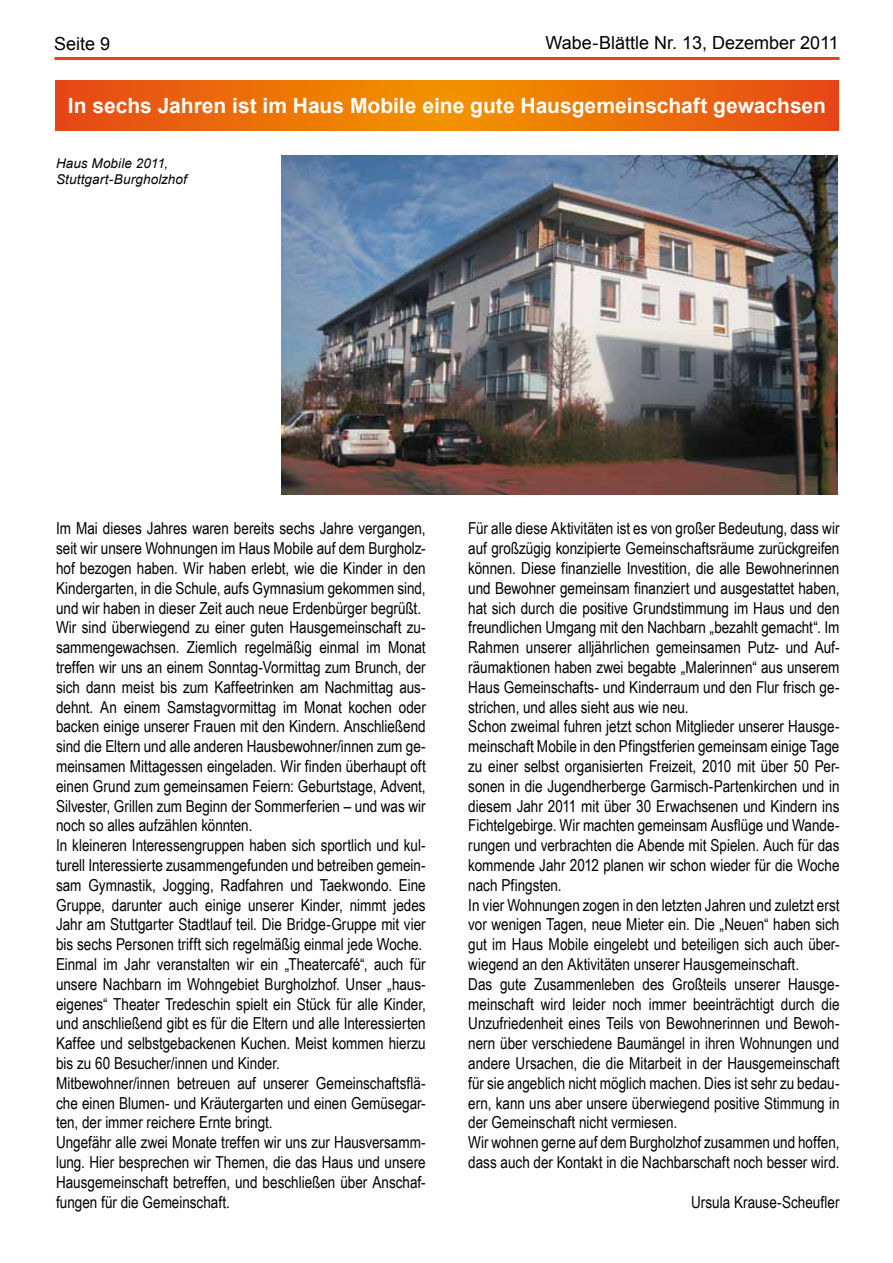
<style>
.page{position:relative;width:893px;height:1263px;background:#fff}
.page>*{position:absolute;margin:0;border:0;box-sizing:border-box;transform-origin:0 0}
.t1{font:700 21px "Arial";color:#fff}
.t2{font:18px "Arial";color:#000}
.t3{font:16.5px/19.8px "Arial Narrow";color:#000}
.t4{font:italic 13.5px/16.2px "Arial";letter-spacing:.01em;color:#000}
</style>
<div class="page">
<svg style="left:55px;top:81px;width:784px;height:49px;background:#eb6e08"></svg>
<img style="left:281px;top:155px;width:556px;height:339px">
<hr style="left:55px;top:57px;width:784px;height:3px;background:#e64415">
<p class="t2" style="left:54px;top:32px;width:58px">Seite 9</p>
<p class="t2" style="left:545px;top:30px;width:295px">Wabe-Blättle Nr. 13, Dezember 2011</p>
<p class="t1" style="left:68px;top:92px;width:760px">In sechs Jahren ist im Haus Mobile eine gute Hausgemeinschaft gewachsen</p>
<p class="t4" style="left:56px;top:155px;width:132px">Haus Mobile 2011,<br>Stuttgart-Burgholzhof</p>
<p class="t3" style="left:56px;top:518px;width:371px">Im Mai dieses Jahres waren bereits sechs Jahre vergangen, seit wir unsere Wohnungen im Haus Mobile auf dem Burgholz&shy;hof bezogen haben. Wir haben erlebt, wie die Kinder in den Kindergarten, in die Schule, aufs Gymnasium gekommen sind, und wir haben in dieser Zeit auch neue Erdenbürger begrüßt.<br>Wir sind überwiegend zu einer guten Hausgemeinschaft zu&shy;sammengewachsen. Ziemlich regelmäßig einmal im Monat treffen wir uns an einem Sonntag-Vormittag zum Brunch, der sich dann meist bis zum Kaffeetrinken am Nachmittag aus&shy;dehnt. An einem Samstagvormittag im Monat kochen oder backen einige unserer Frauen mit den Kindern. Anschließend sind die Eltern und alle anderen Hausbewohner/innen zum ge&shy;meinsamen Mittagessen eingeladen. Wir finden überhaupt oft einen Grund zum gemeinsamen Feiern: Geburtstage, Advent, Silvester, Grillen zum Beginn der Sommerferien – und was wir noch so alles aufzählen könnten.<br>In kleineren Interessengruppen haben sich sportlich und kul&shy;turell Interessierte zusammengefunden und betreiben gemein&shy;sam Gymnastik, Jogging, Radfahren und Taekwondo. Eine Gruppe, darunter auch einige unserer Kinder, nimmt jedes Jahr am Stuttgarter Stadtlauf teil. Die Bridge-Gruppe mit vier bis sechs Personen trifft sich regelmäßig einmal jede Woche.<br>Einmal im Jahr veranstalten wir ein „Theatercafé“, auch für unsere Nachbarn im Wohngebiet Burgholzhof. Unser „haus&shy;eigenes“ Theater Tredeschin spielt ein Stück für alle Kinder, und anschließend gibt es für die Eltern und alle Interessierten Kaffee und selbstgebackenen Kuchen. Meist kommen hierzu bis zu 60 Besucher/innen und Kinder.<br>Mitbewohner/innen betreuen auf unserer Gemeinschaftsflä&shy;che einen Blumen- und Kräutergarten und einen Gemüsegar&shy;ten, der immer reichere Ernte bringt.<br>Ungefähr alle zwei Monate treffen wir uns zur Hausversamm&shy;lung. Hier besprechen wir Themen, die das Haus und unsere Hausgemeinschaft betreffen, und beschließen über Anschaf&shy;fungen für die Gemeinschaft.</p>
<p class="t3" style="left:468px;top:518px;width:373px">Für alle diese Aktivitäten ist es von großer Bedeutung, dass wir auf großzügig konzipierte Gemeinschaftsräume zurückgreifen können. Diese finanzielle Investition, die alle Bewohnerinnen und Bewohner gemeinsam finanziert und ausgestattet haben, hat sich durch die positive Grundstimmung im Haus und den freundlichen Umgang mit den Nachbarn „bezahlt gemacht“. Im Rahmen unserer alljährlichen gemeinsamen Putz- und Auf&shy;räumaktionen haben zwei begabte „Malerinnen“ aus unserem Haus Gemeinschafts- und Kinderraum und den Flur frisch ge&shy;strichen, und alles sieht aus wie neu.<br>Schon zweimal fuhren jetzt schon Mitglieder unserer Hausge&shy;meinschaft Mobile in den Pfingstferien gemeinsam einige Tage zu einer selbst organisierten Freizeit, 2010 mit über 50 Per&shy;sonen in die Jugendherberge Garmisch-Partenkirchen und in diesem Jahr 2011 mit über 30 Erwachsenen und Kindern ins Fichtelgebirge. Wir machten gemeinsam Ausflüge und Wande&shy;rungen und verbrachten die Abende mit Spielen. Auch für das kommende Jahr 2012 planen wir schon wieder für die Woche nach Pfingsten.<br>In vier Wohnungen zogen in den letzten Jahren und zuletzt erst vor wenigen Tagen, neue Mieter ein. Die „Neuen“ haben sich gut im Haus Mobile eingelebt und beteiligen sich auch über&shy;wiegend an den Aktivitäten unserer Hausgemeinschaft.<br>Das gute Zusammenleben des Großteils unserer Hausge&shy;meinschaft wird leider noch immer beeinträchtigt durch die Unzufriedenheit eines Teils von Bewohnerinnen und Bewoh&shy;nern über verschiedene Baumängel in ihren Wohnungen und andere Ursachen, die die Mitarbeit in der Hausgemeinschaft für sie angeblich nicht möglich machen. Dies ist sehr zu bedau&shy;ern, kann uns aber unsere überwiegend positive Stimmung in der Gemeinschaft nicht vermiesen.<br>Wir wohnen gerne auf dem Burgholzhof zusammen und hoffen, dass auch der Kontakt in die Nachbarschaft noch besser wird.</p>
<p class="t3" style="left:691px;top:1191px;width:150px">Ursula Krause-Scheufler</p>
</div>
